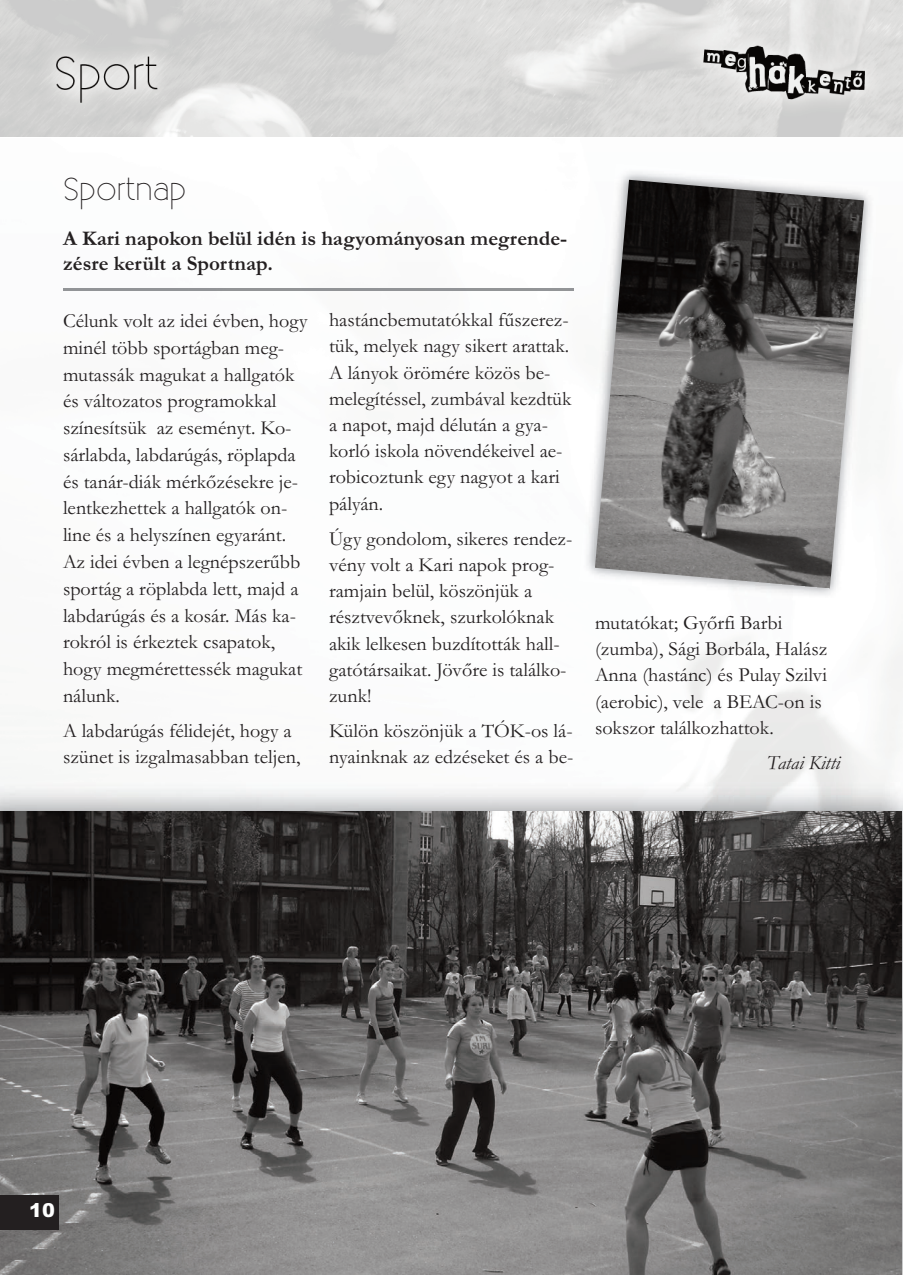
<style>
.page{position:relative;width:903px;height:1275px;background:#fff}
.page>*{position:absolute;margin:0;border:0;box-sizing:border-box;transform-origin:0 0}
.t1{font:300 31.5px "Existence";color:#231f20}
.t2{font:700 21px/25.2px "Garamond";color:#231f20}
.t3{font:20.12px/26.2px "Garamond";color:#231f20}
.t4{font:italic 20.12px "Garamond";color:#231f20}
.t5{font:900 19.25px "Arial";color:#fff}
</style>
<div class="page">
<img style="left:0;top:782px;width:903px;height:493px">
<img style="left:0;top:812px;width:901px;height:463px">
<div style="left:0;top:1195px;width:58px;height:35px;background:#231f20"></div>
<img style="left:0;top:0;width:903px;height:137px">
<img style="left:579px;top:169px;width:301px;height:436px">
<img style="left:595px;top:180px;width:269px;height:408px">
<h1 class="t1" style="left:63px;top:170px;width:125px">Sportnap</h1>
<p class="t2" style="left:63px;top:225px;width:506px">A Kari napokon belül idén is hagyományosan megrende&shy;zésre került a sportnap.</p>
<p class="t3" style="left:63px;top:307px;width:246px;line-height:26.8px">Célunk volt az idei évben, hogy minél több sportágban meg&shy;mutassák magukat a hallgatók és változatos programokkal színesítsük az eseményt. Ko&shy;sárlabda, labdarúgás, röplapda és tanár-diák mérkőzésekre je&shy;lentkezhettek a hallgatók on&shy;line és a helyszínen egyaránt.<br>Az idei évben a legnépszerűbb sportág a röplabda lett, majd a labdarúgás és a kosár. Más ka&shy;rokról is érkeztek csapatok, hogy megmérettessék magukat nálunk.</p>
<p class="t3" style="left:63px;top:717px;width:239px">A labdarúgás félidejét, hogy a szünet is izgalmasabban teljen,</p>
<p class="t3" style="left:329px;top:306px;width:244px">hastáncbemutatókkal fűszerez&shy;tük, melyek nagy sikert arattak.<br>A lányok örömére közös be&shy;melegítéssel, zumbával kezdtük a napot, majd délután a gya&shy;korló iskola növendékeivel ae&shy;robicoztunk egy nagyot a kari pályán.</p>
<p class="t3" style="left:329px;top:525px;width:245px">Úgy gondolom, sikeres rendez&shy;vény volt a Kari napok prog&shy;ramjain belül, köszönjük a résztvevőknek, szurkolóknak akik lelkesen buzdították hall&shy;gatótársaikat. Jövőre is találko&shy;zunk!</p>
<p class="t3" style="left:329px;top:717px;width:246px">Külön köszönjük a TÓK-os lá&shy;nyainknak az edzéseket és a be-</p>
<p class="t3" style="left:595px;top:609px;width:234px">mutatókat; Győrfi Barbi (zumba), Sági Borbála, Halász<br>Anna (hastánc) és Pulay Szilvi (aerobic), vele a BEAC-on is sokszor találkozhattok.</p>
<p class="t4" style="left:767px;top:750px;width:75px">Tatai Kitti</p>
<p class="t5" style="left:29px;top:1199px;width:27px">10</p>
</div>
